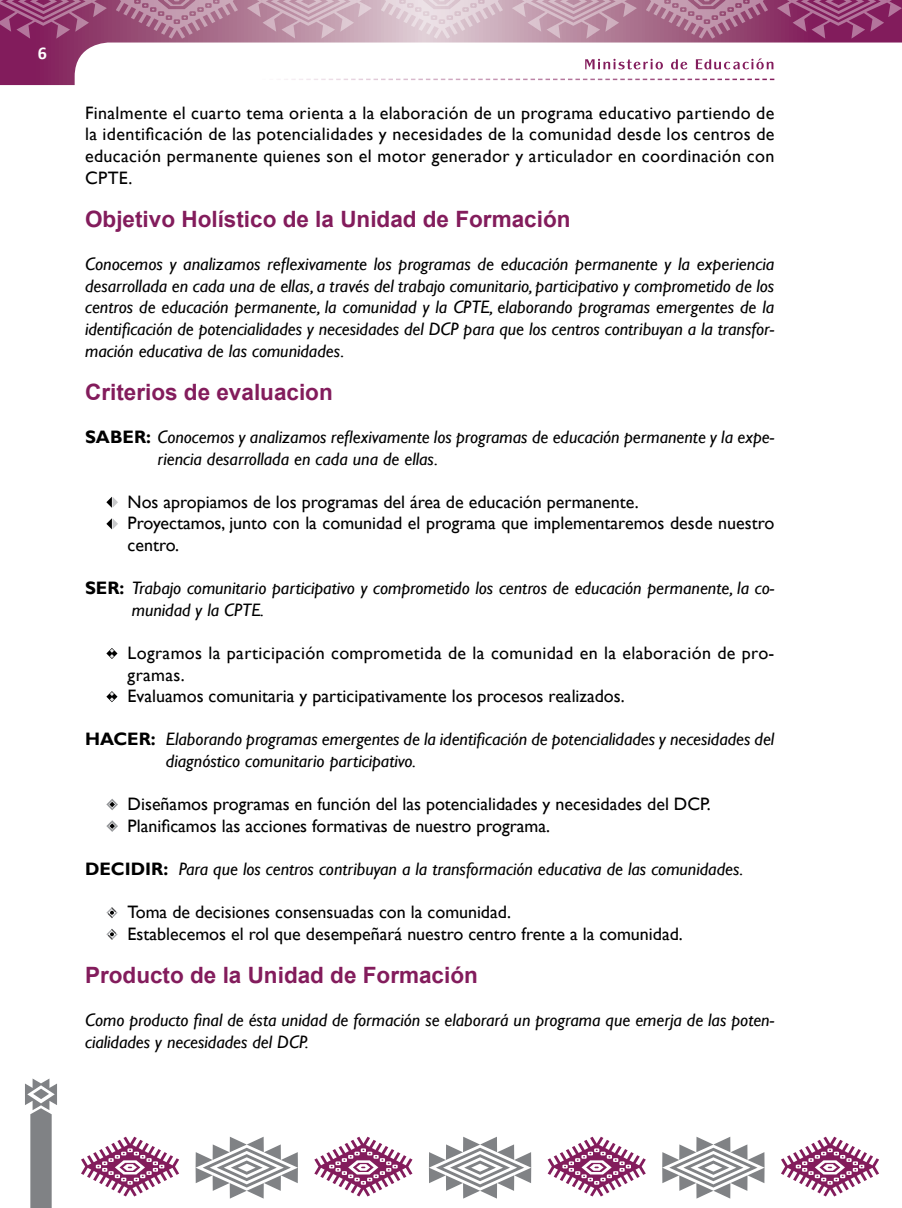
<style>
.page{position:relative;width:902px;height:1208px;background:#fff}
.page>*{position:absolute;margin:0;border:0;box-sizing:border-box;transform-origin:0 0}
.t1{font:700 22.5px "Arial";color:#831c5c}
.t2{font:italic 18px/21.6px "Gill Sans";color:#000}
.t3{font:18px/21.6px "Gill Sans";color:#000}
.t4{font:18px/21.6px "Gill Sans";letter-spacing:.02em;color:#000}
.t5{font:700 18px "Calibri";color:#fff}
.s1{font-weight:700;font-style:normal}
</style>
<div class="page">
<svg style="left:0;top:0;width:901px;height:85px"></svg>
<svg style="left:25px;top:1078px;width:32px;height:130px"></svg>
<svg style="left:89px;top:79px;width:685px;height:1px"></svg>
<svg style="left:81px;top:1136px;width:98px;height:60px"></svg>
<svg style="left:314px;top:1136px;width:98px;height:60px"></svg>
<svg style="left:547px;top:1136px;width:98px;height:60px"></svg>
<svg style="left:781px;top:1136px;width:98px;height:60px"></svg>
<svg style="left:195px;top:1136px;width:103px;height:62px"></svg>
<svg style="left:429px;top:1136px;width:102px;height:62px"></svg>
<svg style="left:662px;top:1136px;width:102px;height:62px"></svg>
<svg style="left:381px;top:0;width:122px;height:39px;background:#ddc9d2"></svg>
<svg style="left:116px;top:0;width:122px;height:39px;background:#ad7592"></svg>
<svg style="left:645px;top:0;width:123px;height:39px;background:#a86c8c"></svg>
<svg style="left:247px;top:0;width:125px;height:39px;background:#c6a1b3"></svg>
<svg style="left:0;top:0;width:107px;height:39px;background:#954374"></svg>
<svg style="left:776px;top:0;width:125px;height:39px;background:#91396f"></svg>
<svg style="left:512px;top:0;width:125px;height:39px;background:#c199ac"></svg>
<svg style="left:585px;top:58px;width:188px;height:11px"></svg>
<svg style="left:106px;top:497px;width:12px;height:11px"></svg>
<svg style="left:106px;top:518px;width:12px;height:11px"></svg>
<svg style="left:106px;top:648px;width:11px;height:11px"></svg>
<svg style="left:106px;top:691px;width:11px;height:11px"></svg>
<svg style="left:106px;top:798px;width:12px;height:12px"></svg>
<svg style="left:106px;top:820px;width:12px;height:12px"></svg>
<svg style="left:106px;top:907px;width:12px;height:11px"></svg>
<svg style="left:106px;top:929px;width:12px;height:11px"></svg>
<p class="t5" style="left:38px;top:41px;width:11px">6</p>
<p class="t3" style="left:85px;top:102px;width:690px;text-align:justify">Finalmente el cuarto tema orienta a la elaboración de un programa educativo partiendo de la identificación de las potencialidades y necesidades de la comunidad desde los centros de educación permanente quienes son el motor generador y articulador en coordinación con CPTE.</p>
<p class="t1" style="left:85px;top:204px;width:487px">Objetivo Holístico de la Unidad de Formación</p>
<p class="t2" style="left:85px;top:253px;width:690px;text-align:justify">Conocemos y analizamos reflexivamente los programas de educación permanente y la experiencia desarrollada en cada una de ellas, a través del trabajo comunitario, participativo y comprometido de los centros de educación permanente, la comunidad y la CPTE, elaborando programas emergentes de la identificación de potencialidades y necesidades del DCP para que los centros contribuyan a la transfor&shy;mación educativa de las comunidades.</p>
<p class="t1" style="left:85px;top:377px;width:249px">Criterios de evaluacion</p>
<p class="t2" style="left:157px;top:426px;width:618px;text-indent:-72px"><span class="s1">SABER:</span> Conocemos y analizamos reflexivamente los programas de educación permanente y la expe&shy;riencia desarrollada en cada una de ellas.</p>
<p class="t3" style="left:128px;top:491px;width:648px">Nos apropiamos de los programas del área de educación permanente.<br>Proyectamos, junto con la comunidad el programa que implementaremos desde nuestro centro.</p>
<p class="t2" style="left:132px;top:577px;width:644px;text-indent:-47px"><span class="s1">SER:</span> Trabajo comunitario participativo y comprometido los centros de educación permanente, la co&shy;munidad y la CPTE.</p>
<p class="t4" style="left:128px;top:642px;width:648px">Logramos la participación comprometida de la comunidad en la elaboración de pro&shy;gramas.<br>Evaluamos comunitaria y participativamente los procesos realizados.</p>
<p class="t2" style="left:166px;top:729px;width:610px;text-indent:-81px"><span class="s1">HACER:</span> Elaborando programas emergentes de la identificación de potencialidades y necesidades del diagnóstico comunitario participativo.</p>
<p class="t3" style="left:128px;top:793px;width:584px">Diseñamos programas en función del las potencialidades y necesidades del DCP.<br>Planificamos las acciones formativas de nuestro programa.</p>
<p class="t2" style="left:85px;top:858px;width:660px"><span class="s1">DECIDIR:</span> Para que los centros contribuyan a la transformación educativa de las comunidades.</p>
<p class="t3" style="left:128px;top:901px;width:556px">Toma de decisiones consensuadas con la comunidad.<br>Establecemos el rol que desempeñará nuestro centro frente a la comunidad.</p>
<p class="t1" style="left:85px;top:960px;width:394px">Producto de la Unidad de Formación</p>
<p class="t2" style="left:85px;top:1009px;width:690px">Como producto final de ésta unidad de formación se elaborará un programa que emerja de las poten&shy;cialidades y necesidades del DCP.</p>
</div>
